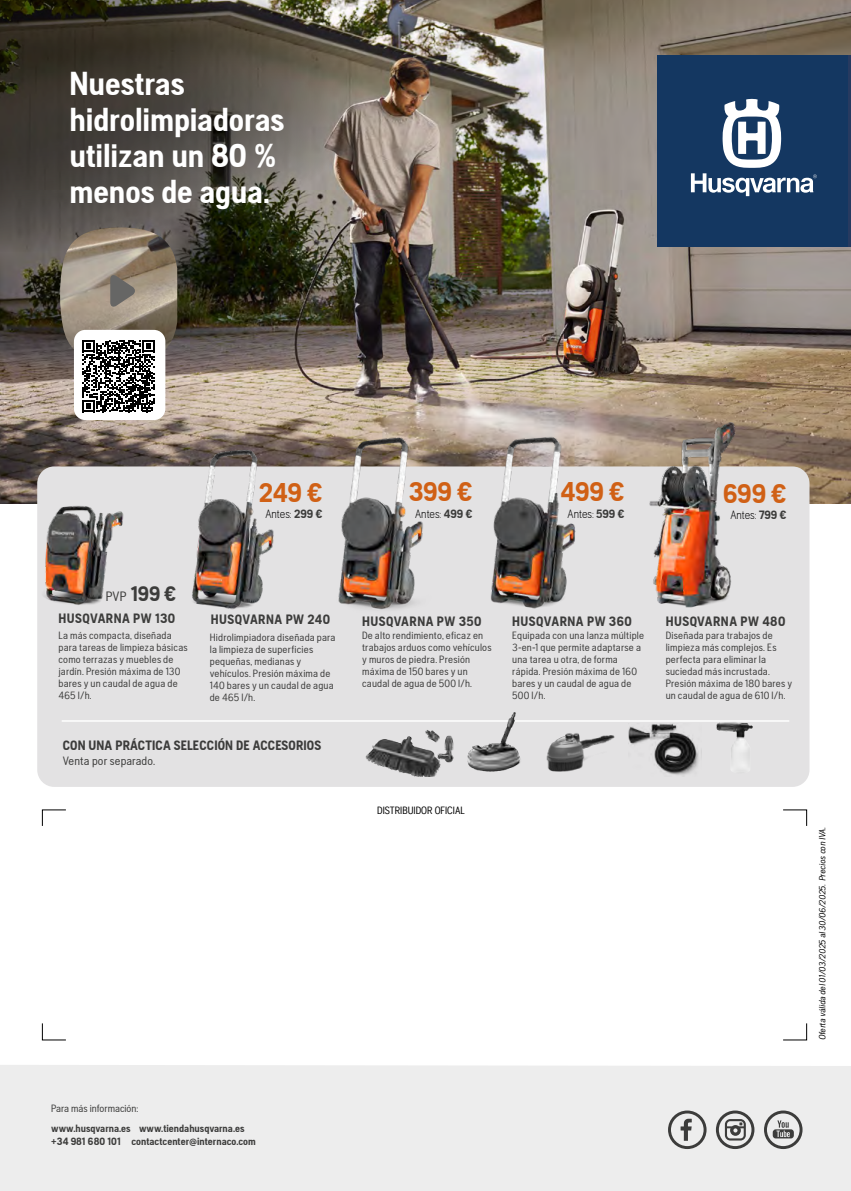
<style>
.page{position:relative;width:851px;height:1191px;background:#fff}
.page>*{position:absolute;margin:0;border:0;box-sizing:border-box;transform-origin:0 0}
.t1{font:700 33px/36px "Husqvarna Gothic";letter-spacing:-.005em;color:#fff}
.t2{font:700 27px "Husqvarna Gothic";letter-spacing:-.005em;color:#d06015}
.t3{font:700 21px "Husqvarna Gothic";color:#3c3c3b}
.t4{font:700 13.5px "Husqvarna Gothic";letter-spacing:.03em;color:#3c3c3b}
.t5{font:700 13.5px "Husqvarna Gothic";letter-spacing:.01em;color:#3c3c3b}
.t6{font:300 12px "Husqvarna Gothic";color:#000}
.t7{font:12px "Husqvarna Gothic";letter-spacing:.01em;color:#3c3c3b}
.t8{font:10.5px/12px "Husqvarna Gothic";letter-spacing:.02em;color:#3c3c3b}
.t9{font:700 10.5px/13.5px "Husqvarna Gothic";color:#3c3c3b}
.t10{font:10.5px "Husqvarna Gothic";color:#3c3c3b}
.t11{font:10.5px "Husqvarna Gothic";color:#000}
.t12{font:italic 9px "Husqvarna Gothic";letter-spacing:-.005em;color:#000}
.s1{font-weight:700;color:#3c3c3b}
.s2{font-weight:400;font-size:13.5px}
</style>
<div class="page">
<img style="left:0;top:0;width:850px;height:503px">
<div style="left:0;top:1065px;width:850px;height:126px;background:#ededed"></div>
<svg style="left:783px;top:809px;width:23px;height:2px"></svg>
<svg style="left:42px;top:809px;width:24px;height:17px"></svg>
<svg style="left:783px;top:1039px;width:23px;height:1px"></svg>
<svg style="left:42px;top:1023px;width:24px;height:17px"></svg>
<svg style="left:668px;top:1110px;width:38px;height:39px"></svg>
<svg style="left:715px;top:1110px;width:39px;height:39px;background:#a9a9a9"></svg>
<svg style="left:763px;top:1110px;width:39px;height:39px;background:#b1b1b1"></svg>
<div style="left:37px;top:466px;width:772px;height:321px;background:#e3e2e3;border-radius:17px"></div>
<div style="left:657px;top:55px;width:190px;height:192px;background:#143761"></div>
<svg style="left:690px;top:99px;width:126px;height:97px"></svg>
<img style="left:184px;top:445px;width:95px;height:165px">
<img style="left:60px;top:252px;width:117px;height:99px">
<div style="left:74px;top:330px;width:91px;height:90px;background:#fff;border-radius:11px"></div>
<img style="left:44px;top:506px;width:80px;height:99px">
<svg style="left:0;top:0;width:366px;height:252px;background:#524d43"></svg>
<img style="left:336px;top:431px;width:106px;height:179px">
<img style="left:477px;top:429px;width:117px;height:180px">
<img style="left:642px;top:416px;width:105px;height:192px">
<hr style="left:62px;top:720px;width:727px;height:1px;background:#fff">
<img style="left:363px;top:721px;width:97px;height:55px">
<img style="left:546px;top:733px;width:69px;height:39px">
<img style="left:465px;top:712px;width:58px;height:60px">
<img style="left:628px;top:724px;width:71px;height:51px">
<img style="left:716px;top:722px;width:36px;height:49px">
<svg style="left:82px;top:340px;width:73px;height:72px"></svg>
<svg style="left:110px;top:274px;width:26px;height:34px"></svg>
<h1 class="t1" style="left:69px;top:66px;width:216px">Nuestras hidrolimpiadoras utilizan un 80 % menos de agua.</h1>
<h2 class="t2" style="left:259px;top:476px;width:65px">249 €</h2>
<p class="t6" style="left:265px;top:507px;width:58px">Antes: <span class="s1">299 €</span></p>
<h2 class="t2" style="left:408px;top:476px;width:65px">399 €</h2>
<p class="t6" style="left:415px;top:507px;width:59px">Antes: <span class="s1">499 €</span></p>
<h2 class="t2" style="left:560px;top:476px;width:65px">499 €</h2>
<p class="t6" style="left:567px;top:507px;width:58px">Antes: <span class="s1">599 €</span></p>
<h2 class="t2" style="left:723px;top:478px;width:65px">699 €</h2>
<p class="t6" style="left:730px;top:508px;width:58px">Antes: <span class="s1">799 €</span></p>
<h3 class="t3" style="left:106px;top:581px;width:72px"><span class="s2">PVP</span> 199 €</h3>
<p class="t4" style="left:58px;top:611px;width:118px">HUSQVARNA PW 130</p>
<p class="t8" style="left:58px;top:629px;width:131px">La más compacta, diseñada para tareas de limpieza básicas como terrazas y muebles de jardín. Presión máxima de 130 bares y un caudal de agua de<br>465 l/h.</p>
<p class="t4" style="left:211px;top:612px;width:121px">HUSQVARNA PW 240</p>
<p class="t4" style="left:665px;top:613px;width:121px">HUSQVARNA PW 480</p>
<p class="t8" style="left:210px;top:631px;width:127px">Hidrolimpiadora diseñada para la limpieza de superficies pequeñas, medianas y vehículos. Presión máxima de<br>140 bares y un caudal de agua de 465 l/h.</p>
<p class="t4" style="left:362px;top:613px;width:121px">HUSQVARNA PW 350</p>
<p class="t4" style="left:512px;top:613px;width:121px">HUSQVARNA PW 360</p>
<p class="t8" style="left:362px;top:629px;width:131px">De alto rendimiento, eficaz en trabajos arduos como vehículos y muros de piedra. Presión máxima de 150 bares y un caudal de agua de 500 l/h.</p>
<p class="t8" style="left:512px;top:629px;width:133px">Equipada con una lanza múltiple<br>3-en-1 que permite adaptarse a una tarea u otra, de forma rápida. Presión máxima de 160 bares y un caudal de agua de<br>500 l/h.</p>
<p class="t8" style="left:665px;top:629px;width:128px">Diseñada para trabajos de limpieza más complejos. Es perfecta para eliminar la suciedad más incrustada.<br>Presión máxima de 180 bares y un caudal de agua de 610 l/h.</p>
<p class="t5" style="left:63px;top:737px;width:260px">CON UNA PRÁCTICA SELECCIÓN DE ACCESORIOS</p>
<p class="t7" style="left:63px;top:754px;width:94px">Venta por separado.</p>
<p class="t11" style="left:377px;top:804px;width:89px">DISTRIBUIDOR OFICIAL</p>
<p class="t10" style="left:51px;top:1102px;width:89px">Para más información:</p>
<p class="t9" style="left:51px;top:1121px;width:206px">www.husqvarna.es www.tiendahusqvarna.es +34 981 680 101 contactcenter@internaco.com</p>
<p class="t12" style="left:817px;top:1040px;width:214px;rotate:-90deg">Oferta válida del 01/03/2025 al 30/06/2025. Precios con IVA.</p>
</div>
